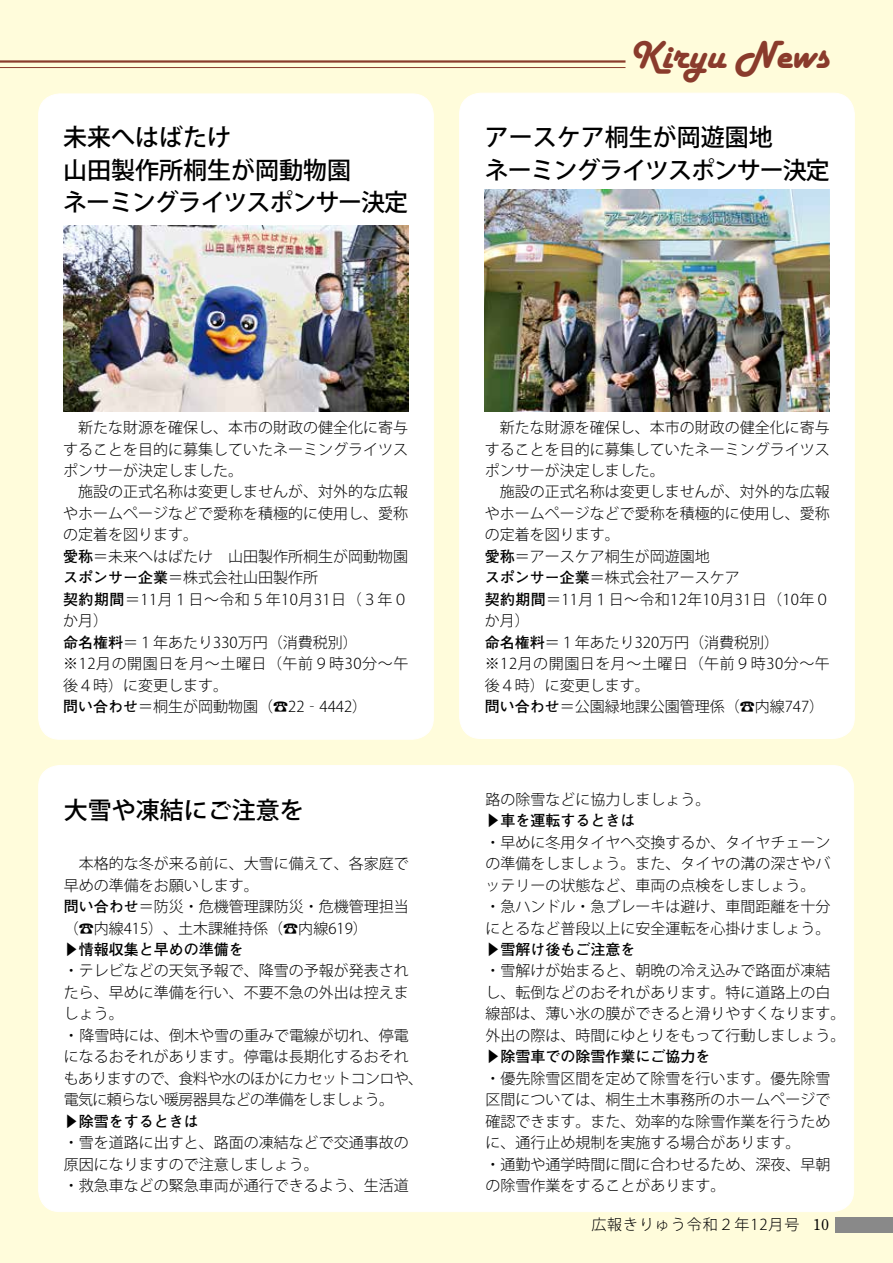
<style>
.page{position:relative;width:893px;height:1263px;background:#fffcdb}
.page>*{position:absolute;margin:0;border:0;box-sizing:border-box;transform-origin:0 0}
.t1{font:40.5px "Harlow Solid";color:#8a3b2c}
.t2{font:500 24px/32.2px "Koz Go Pro";color:#000}
.t3{font:500 24px/32.2px "Koz Go Pro";letter-spacing:-.045em;color:#000}
.t4{font:300 15px/21.5px "Koz Go Pro";color:#000}
.t5{font:700 15px "Futo Go B101 Pro";color:#000}
.t6{font:300 15px "Koz Go Pro";letter-spacing:.06em;color:#000}
.t7{font:700 15px "Futo Min A101 Pro";color:#000}
.s1{font-family:"Futo Go B101 Pro";font-weight:700}
</style>
<div class="page">
<hr style="left:0;top:67px;width:625px;height:1px;background:#8a3b2c">
<hr style="left:0;top:60px;width:625px;height:3px;background:#8a3b2c">
<div style="left:836px;top:1217px;width:57px;height:16px;background:#898989"></div>
<div style="left:39px;top:94px;width:394px;height:645px;background:#fff;border-radius:21px"></div>
<div style="left:460px;top:93px;width:394px;height:645px;background:#fff;border-radius:21px"></div>
<img style="left:63px;top:225px;width:345px;height:186px">
<div style="left:39px;top:765px;width:815px;height:446px;background:#fff;border-radius:21px"></div>
<img style="left:485px;top:190px;width:345px;height:221px">
<h2 class="t2" style="left:63px;top:123px;width:346px">未来へはばたけ<br>山田製作所桐生が岡動物園<br>ネーミングライツスポンサー決定</h2>
<h1 class="t1" style="left:629px;top:32px;width:201px">Kiryu News</h1>
<h2 class="t3" style="left:485px;top:123px;width:346px">アースケア桐生が岡遊園地<br>ネーミングライツスポンサー決定</h2>
<p class="t4" style="left:63px;top:417px;width:347px;text-indent:15px">新たな財源を確保し、本市の財政の健全化に寄与することを目的に募集していたネーミングライツスポンサーが決定しました。<br>　施設の正式名称は変更しませんが、対外的な広報やホームページなどで愛称を積極的に使用し、愛称の定着を図ります。<br><span class="s1">愛称</span>＝未来へはばたけ　山田製作所桐生が岡動物園<span class="s1">スポンサー企業</span>＝株式会社山田製作所<br><span class="s1">契約期間</span>＝11月１日～令和５年10月31日（３年０か月(<br><span class="s1">命名権料</span>＝１年あたり330万円（消費税別(<br>※12月の開園日を月～土曜日（午前９時30分～午後４時）に変更します。<br><span class="s1">問い合わせ</span>＝桐生が岡動物園)☎22‐4442(</p>
<h2 class="t2" style="left:64px;top:795px;width:241px">大雪や凍結にご注意を</h2>
<p class="t4" style="left:64px;top:853px;width:347px;text-indent:15px">本格的な冬が来る前に、大雪に備えて、各家庭で早めの準備をお願いします。<br><span class="s1">問い合わせ</span>＝防災・危機管理課防災・危機管理担当（☎内線415）、土木課維持係（☎内線619(</p>
<p class="t5" style="left:64px;top:937px;width:181px">▶情報収集と早めの準備を</p>
<p class="t4" style="left:64px;top:960px;width:361px">・テレビなどの天気予報で、降雪の予報が発表されたら、早めに準備を行い、不要不急の外出は控えましょう。<br>・降雪時には、倒木や雪の重みで電線が切れ、停電になるおそれがあります。停電は長期化するおそれもありますので、食料や水のほかにカセットコンロや、電気に頼らない暖房器具などの準備をしましょう。</p>
<p class="t5" style="left:64px;top:1109px;width:136px">▶除雪をするときは</p>
<p class="t4" style="left:64px;top:1132px;width:347px">・雪を道路に出すと、路面の凍結などで交通事故の原因になりますので注意しましょう。<br>・救急車などの緊急車両が通行できるよう、生活道</p>
<p class="t4" style="left:485px;top:417px;width:347px">　新たな財源を確保し、本市の財政の健全化に寄与することを目的に募集していたネーミングライツスポンサーが決定しました。<br>　施設の正式名称は変更しませんが、対外的な広報やホームページなどで愛称を積極的に使用し、愛称の定着を図ります。<br><span class="s1">愛称</span>＝アースケア桐生が岡遊園地<br><span class="s1">スポンサー企業</span>＝株式会社アースケア<br><span class="s1">契約期間</span>＝11月１日～令和12年10月31日（10年０か月(<br><span class="s1">命名権料</span>＝１年あたり320万円（消費税別(<br>※12月の開園日を月～土曜日（午前９時30分～午後４時）に変更します。<br><span class="s1">問い合わせ</span>＝公園緑地課公園管理係（☎内線747(</p>
<p class="t4" style="left:485px;top:788px;width:226px">路の除雪などに協力しましょう。</p>
<p class="t5" style="left:485px;top:808px;width:151px">▶車を運転するときは</p>
<p class="t4" style="left:485px;top:831px;width:346px">・早めに冬用タイヤへ交換するか、タイヤチェーンの準備をしましょう。また、タイヤの溝の深さやバッテリーの状態など、車両の点検をしましょう。・急ハンドル・急ブレーキは避け、車間距離を十分にとるなど普段以上に安全運転を心掛けましょう。</p>
<p class="t5" style="left:485px;top:937px;width:151px">▶雪解け後もご注意を</p>
<p class="t4" style="left:485px;top:960px;width:361px">・雪解けが始まると、朝晩の冷え込みで路面が凍結し、転倒などのおそれがあります。特に道路上の白線部は、薄い氷の膜ができると滑りやすくなります。外出の際は、時間にゆとりをもって行動しましょう。</p>
<p class="t5" style="left:485px;top:1045px;width:226px">▶除雪車での除雪作業にご協力を</p>
<p class="t4" style="left:485px;top:1068px;width:346px">・優先除雪区間を定めて除雪を行います。優先除雪区間については、桐生土木事務所のホームページで確認できます。また、効率的な除雪作業を行うために、通行止め規制を実施する場合があります。<br>・通勤や通学時間に間に合わせるため、深夜、早朝の除雪作業をすることがあります。</p>
<p class="t6" style="left:591px;top:1215px;width:210px">広報きりゅう令和２年12月号</p>
<p class="t7" style="left:813px;top:1212px;width:18px">10</p>
</div>
